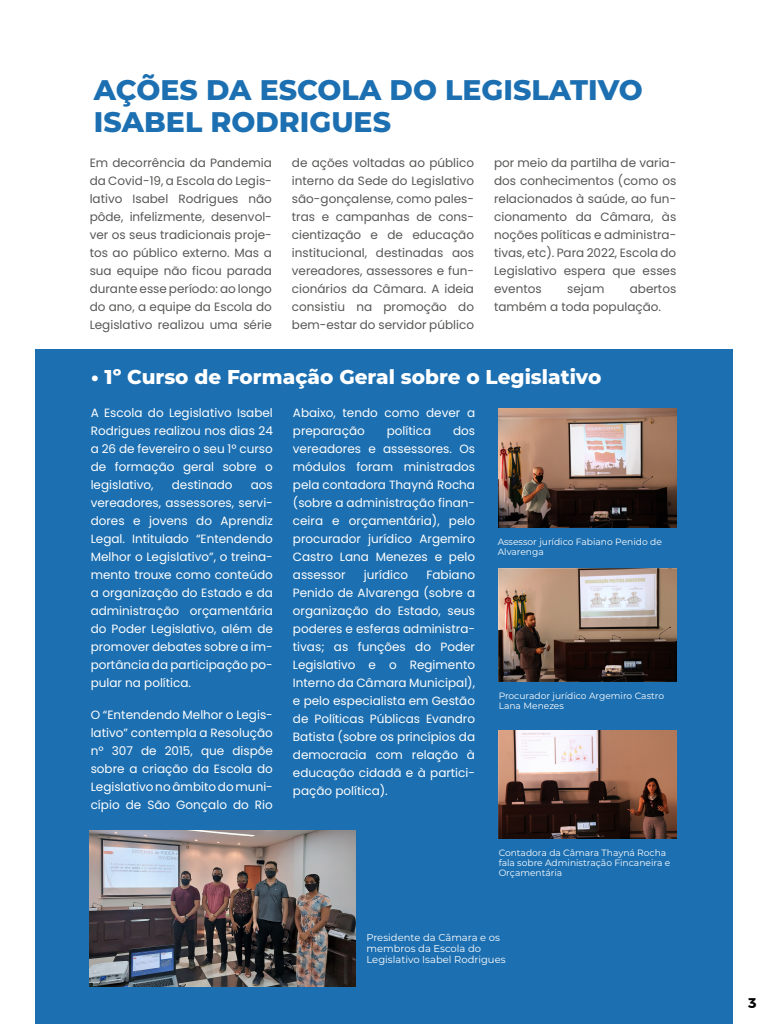
<style>
.page{position:relative;width:768px;height:1024px;background:#fff}
.page>*{position:absolute;margin:0;border:0;box-sizing:border-box;transform-origin:0 0}
.t1{font:800 28.3px/32px "Montserrat";color:#1c6fb1}
.t2{font:800 20px "Montserrat";color:#fff}
.t3{font:700 14px "Montserrat";color:#000}
.t4{font:12px/18px "Poppins";color:#fff;text-align:justify}
.t5{font:12px/18px "Poppins";color:#575756;text-align:justify}
.t6{font:10px/11px "Montserrat";color:#fff}
.t7{font:9.1px/10.1px "Montserrat";color:#fff}
</style>
<div class="page">
<div style="left:36px;top:349px;width:697px;height:675px;background:#1c6fb1"></div>
<img style="left:499px;top:730px;width:177px;height:108px">
<img style="left:499px;top:409px;width:177px;height:118px">
<img style="left:499px;top:569px;width:177px;height:112px">
<img style="left:90px;top:831px;width:266px;height:156px">
<h1 class="t1" style="left:94px;top:73px;width:550px">AÇÕES DA ESCOLA DO LEGISLATIVO<br>ISABEL RODRIGUES</h1>
<p class="t5" style="left:90px;top:154px;width:184px">Em decorrência da Pandemia da Covid-19, a Escola do Legis&shy;lativo Isabel Rodrigues não pôde, infelizmente, desenvol&shy;ver os seus tradicionais proje&shy;tos ao público externo. Mas a sua equipe não ficou parada durante esse período: ao longo do ano, a equipe da Escola do Legislativo realizou uma série</p>
<p class="t5" style="left:292px;top:154px;width:184px">de ações voltadas ao público interno da Sede do Legislativo são-gonçalense, como pales&shy;tras e campanhas de cons&shy;cientização e de educação institucional, destinadas aos vereadores, assessores e fun&shy;cionários da Câmara. A ideia consistiu na promoção do bem-estar do servidor público</p>
<p class="t5" style="left:494px;top:154px;width:184px">por meio da partilha de varia&shy;dos conhecimentos (como os relacionados à saúde, ao fun&shy;cionamento da Câmara, às noções políticas e administra&shy;tivas, etc). Para 2022, Escola do Legislativo espera que esses eventos</p>
<p class="t5" style="left:567px;top:280px;width:39px">sejam</p>
<p class="t5" style="left:494px;top:280px;width:184px;text-indent:136px">abertos também a toda população.</p>
<h2 class="t2" style="left:91px;top:363px;width:512px">• 1º Curso de Formação Geral sobre o Legislativo</h2>
<p class="t4" style="left:91px;top:403px;width:184px">A Escola do Legislativo Isabel Rodrigues realizou nos dias 24 a 26 de fevereiro o seu 1º curso de formação geral sobre o legislativo,</p>
<p class="t4" style="left:172px;top:475px;width:62px">destinado</p>
<p class="t4" style="left:91px;top:475px;width:184px;text-indent:160px">aos vereadores, assessores, servi&shy;dores e jovens do Aprendiz Legal. Intitulado “Entendendo Melhor o Legislativo”, o treina&shy;mento trouxe como conteúdo a organização do Estado e da administração orçamentária do Poder Legislativo, além de promover debates sobre a im&shy;portância da participação po&shy;pular na política.</p>
<p class="t4" style="left:91px;top:705px;width:184px">O “Entendendo Melhor o Legis&shy;lativo” contempla a Resolução nº 307 de 2015, que dispõe sobre a criação da Escola do Legislativo no âmbito do muni&shy;cípio de São Gonçalo do Rio</p>
<p class="t4" style="left:293px;top:403px;width:184px">Abaixo, tendo como dever a preparação</p>
<p class="t4" style="left:387px;top:421px;width:46px">política</p>
<p class="t4" style="left:293px;top:421px;width:184px;text-indent:160px">dos vereadores e assessores. Os módulos foram ministrados pela contadora Thayná Rocha (sobre a administração finan&shy;ceira e orçamentária), pelo procurador jurídico Argemiro Castro Lana Menezes e pelo assessor</p>
<p class="t4" style="left:364px;top:565px;width:46px">jurídico</p>
<p class="t4" style="left:293px;top:565px;width:184px;text-indent:134px">Fabiano Penido de Alvarenga (sobre a organização do Estado, seus poderes e esferas administra&shy;tivas; as funções do Poder Legislativo e o Regimento Interno da Câmara Municipal), e pelo especialista em Gestão de Políticas Públicas Evandro Batista (sobre os princípios da democracia com relação à educação cidadã e à partici&shy;pação política).</p>
<p class="t7" style="left:498px;top:536px;width:166px">Assessor jurídico Fabiano Penido de<br>Alvarenga</p>
<p class="t7" style="left:499px;top:691px;width:167px">Procurador jurídico Argemiro Castro<br>Lana Menezes</p>
<p class="t7" style="left:499px;top:848px;width:173px">Contadora da Câmara Thayná Rocha fala sobre Administração Fincaneira e<br>Orçamentária</p>
<p class="t6" style="left:366px;top:931px;width:141px">Presidente da Câmara e os membros da Escola do<br>Legislativo Isabel Rodrigues</p>
<p class="t3" style="left:748px;top:992px;width:10px">3</p>
</div>
